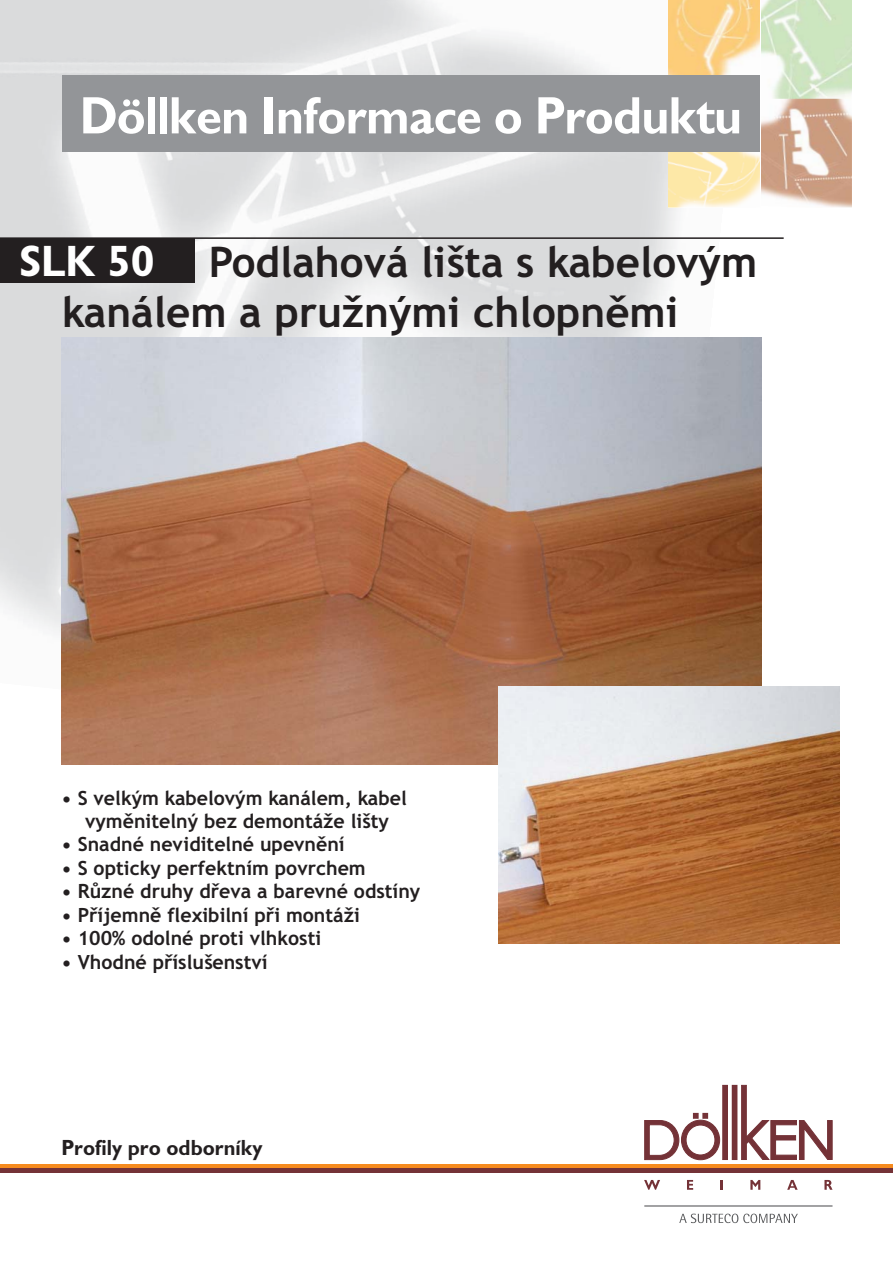
<style>
.page{position:relative;width:893px;height:1263px;background:#fff}
.page>*{position:absolute;margin:0;border:0;box-sizing:border-box;transform-origin:0 0}
.t1{font:700 54.15px "Giltus T";letter-spacing:-.015em;color:#fff}
.t2{font:700 45.15px "Giltus T";color:#fff}
.t3{font:700 42.15px/49.7px "Trebuchet MS";color:#231f20}
.t4{font:700 22.5px "Giltus T";color:#231f20}
.t5{font:700 19.5px/23.4px "Trebuchet MS";color:#231f20;text-align:center}
</style>
<div class="page">
<img style="left:0;top:0;width:746px;height:737px">
<div style="left:0;top:238px;width:195px;height:45px;background:#231f20"></div>
<hr style="left:0;top:237px;width:783px;height:2px;background:#231f20">
<hr style="left:0;top:1164px;width:892px;height:4px;background:#f68b1e">
<hr style="left:0;top:1168px;width:892px;height:4px;background:#743237">
<svg style="left:644px;top:1180px;width:16px;height:10px"></svg>
<svg style="left:687px;top:1180px;width:6px;height:10px"></svg>
<svg style="left:720px;top:1180px;width:2px;height:10px"></svg>
<svg style="left:750px;top:1180px;width:10px;height:10px"></svg>
<svg style="left:787px;top:1180px;width:10px;height:10px"></svg>
<svg style="left:824px;top:1180px;width:8px;height:10px"></svg>
<hr style="left:644px;top:1205px;width:188px;height:2px;background:#58595b">
<svg style="left:679px;top:1214px;width:118px;height:9px"></svg>
<div style="left:722px;top:1085px;width:5px;height:75px;background:#743237"></div>
<div style="left:722px;top:1085px;width:5px;height:75px;border:1px solid #743237"></div>
<div style="left:732px;top:1085px;width:5px;height:75px;background:#743237"></div>
<div style="left:731px;top:1085px;width:6px;height:75px;border:1px solid #743237"></div>
<svg style="left:741px;top:1085px;width:91px;height:75px"></svg>
<div style="left:681px;top:1120px;width:39px;height:40px;border:1px solid #743237;border-radius:50%"></div>
<svg style="left:644px;top:1113px;width:75px;height:47px"></svg>
<img style="left:761px;top:0;width:90px;height:99px">
<svg style="left:761px;top:99px;width:90px;height:109px;fill:#cd9e85"></svg>
<img style="left:668px;top:0;width:92px;height:75px">
<img style="left:668px;top:152px;width:92px;height:56px">
<div style="left:62px;top:75px;width:698px;height:77px;background:#939598"></div>
<img style="left:62px;top:338px;width:699px;height:426px">
<img style="left:498px;top:687px;width:341px;height:256px">
<p class="t1" style="left:80px;top:83px;width:664px">Döllken Informace o Produktu</p>
<p class="t2" style="left:19px;top:234px;width:137px">SLK 50</p>
<p class="t3" style="left:62px;top:238px;width:696px;text-indent:147px">Podlahová lišta s-kabelovým kanálem a pružnými chlopněmi</p>
<p class="t5" style="left:62px;top:786px;width:347px">• S velkým kabelovým kanálem, kabel vyměnitelný bez demontáže lišty</p>
<p class="t5" style="left:62px;top:833px;width:285px">• Snadné neviditelné upevnění</p>
<p class="t5" style="left:62px;top:857px;width:305px">• S opticky perfektním povrchem</p>
<p class="t5" style="left:62px;top:880px;width:360px">• Různé druhy dřeva a barevné odstíny</p>
<p class="t5" style="left:62px;top:903px;width:300px">• Příjemně flexibilní při montáži</p>
<p class="t5" style="left:62px;top:927px;width:261px">• 100% odolné proti vlhkosti</p>
<p class="t5" style="left:62px;top:950px;width:207px">• Vhodné příslušenství</p>
<p class="t4" style="left:62px;top:1135px;width:202px">Profily pro odborníky</p>
</div>
